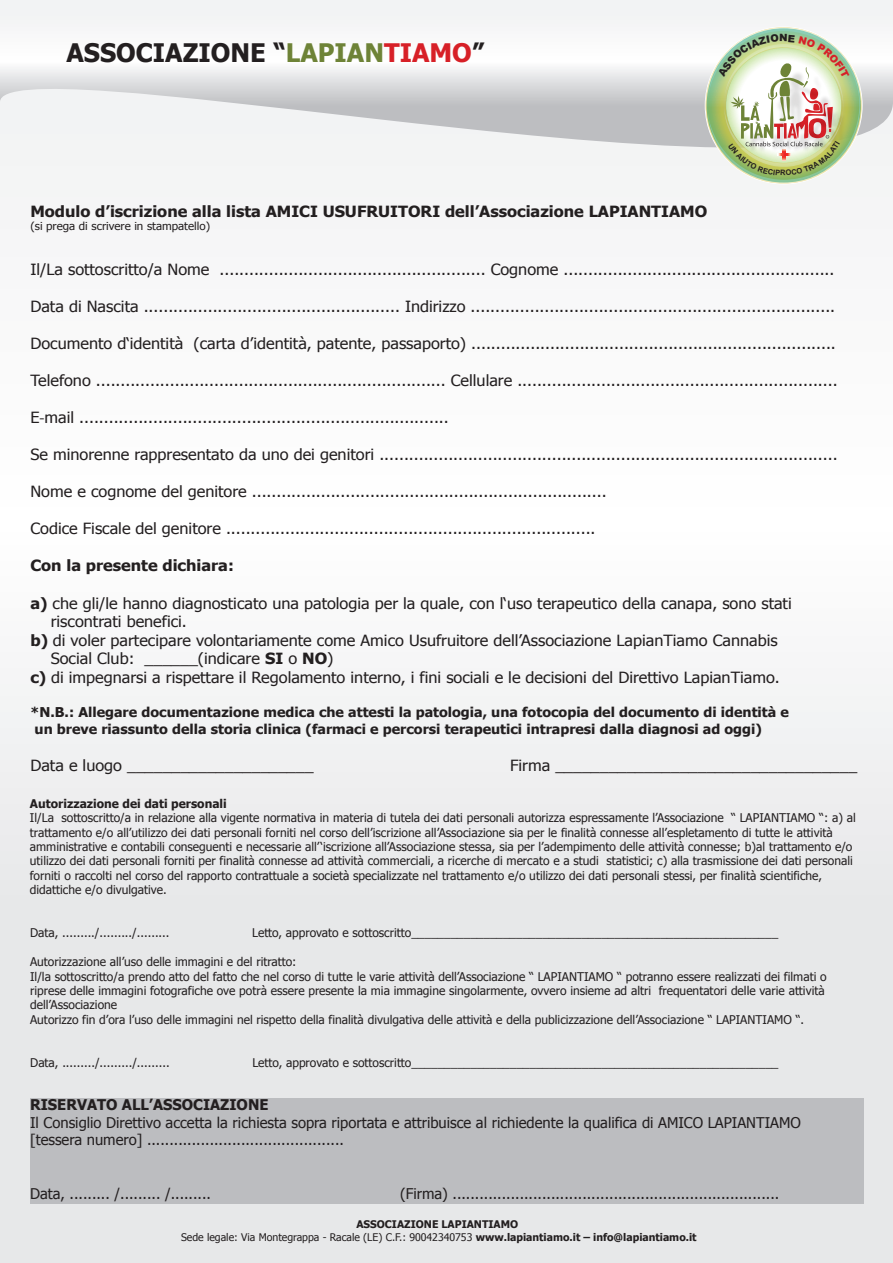
<style>
.page{position:relative;width:893px;height:1263px;background:#fff}
.page>*{position:absolute;margin:0;border:0;box-sizing:border-box;transform-origin:0 0}
.t1{font:700 25.5px "Tahoma";color:#231f20}
.t2{font:15.45px "Tahoma";color:#231f20;scale:1.05 1}
.t3{font:700 15.45px "Tahoma";color:#231f20;scale:1.05 1}
.t4{font:14.7px/17.7px "Tahoma";color:#231f20}
.t5{font:700 14.7px "Tahoma";color:#231f20}
.t6{font:700 13.5px/16.2px "Tahoma";color:#231f20;scale:1.05 1}
.t7{font:12px/14.4px "Tahoma";color:#231f20}
.t8{font:700 12px "Tahoma";color:#231f20}
.t9{font:10.95px "Tahoma";color:#231f20;scale:1.05 1}
.t10{font:700 10.5px/12.6px "Tahoma";color:#231f20;text-align:center}
.s1{color:#6e8337}
.s2{color:#d72027}
.s3{font-family:"Myriad Pro"}
.s4{font-weight:700}
.s5{font-weight:400}
</style>
<div class="page">
<div style="left:0;top:0;width:893px;height:1263px;background:linear-gradient(to right,#f2f2f3,#f2f2f3)"></div>
<div style="left:30px;top:1098px;width:834px;height:106px;background:#bcbdc0"></div>
<svg style="left:0;top:0;width:893px;height:174px"></svg>
<svg style="left:706px;top:27px;width:156px;height:157px"></svg>
<h1 class="t1" style="left:67px;top:34px;width:419px">ASSOCIAZIONE “<span class="s1">LAPIAN</span><span class="s2">TIAMO</span>”</h1>
<p class="t3" style="left:30px;top:201px;width:646px">Modulo d’iscrizione alla lista AMICI USUFRUITORI dell’Associazione LAPIANTIAMO</p>
<p class="t9" style="left:30px;top:219px;width:173px">(si prega di scrivere in stampatello)</p>
<p class="t2" style="left:30px;top:259px;width:767px">Il/La sottoscritto/a Nome ...................................................... Cognome .......................................................</p>
<p class="t2" style="left:30px;top:296px;width:768px">Data di Nascita .................................................... Indirizzo ..........................................................................</p>
<p class="t2" style="left:30px;top:333px;width:769px">Documento d‘identità (carta d’identità, patente, passaporto) ..........................................................................</p>
<p class="t2" style="left:30px;top:370px;width:770px">Telefono ....................................................................... Cellulare .................................................................</p>
<p class="t2" style="left:30px;top:407px;width:400px">E<span class="s3">‐</span>mail ...........................................................................</p>
<p class="t2" style="left:30px;top:444px;width:770px">Se minorenne rappresentato da uno dei genitori .............................................................................................</p>
<p class="t2" style="left:30px;top:481px;width:550px">Nome e cognome del genitore ........................................................................</p>
<p class="t2" style="left:30px;top:518px;width:540px">Codice Fiscale del genitore ...........................................................................</p>
<p class="t3" style="left:30px;top:555px;width:195px">Con la presente dichiara:</p>
<p class="t2" style="left:30px;top:592px;width:727px"><span class="s4">a)</span> che gli/le hanno diagnosticato una patologia per la quale, con l‘uso terapeutico della canapa, sono stati</p>
<p class="t2" style="left:51px;top:611px;width:131px">riscontrati benefici.</p>
<p class="t2" style="left:30px;top:630px;width:713px"><span class="s4">b)</span> di voler partecipare volontariamente come Amico Usufruitore dell’Associazione LapianTiamo Cannabis</p>
<p class="t2" style="left:51px;top:648px;width:271px">Social Club: ______(indicare <span class="s4">SI</span> o <span class="s4">NO</span>)</p>
<p class="t2" style="left:30px;top:667px;width:715px"><span class="s4">c)</span> di impegnarsi a rispettare il Regolamento interno, i fini sociali e le decisioni del Direttivo LapianTiamo.</p>
<p class="t6" style="left:35px;top:703px;width:720px;text-indent:-4px">*N.B.: Allegare documentazione medica che attesti la patologia, una fotocopia del documento di identità e un breve riassunto della storia clinica (farmaci e percorsi terapeutici intrapresi dalla diagnosi ad oggi)</p>
<p class="t2" style="left:30px;top:755px;width:271px">Data e luogo _____________________</p>
<p class="t2" style="left:510px;top:755px;width:332px">Firma __________________________________</p>
<p class="t8" style="left:30px;top:795px;width:198px">Autorizzazione dei dati personali</p>
<p class="t7" style="left:30px;top:810px;width:827px">Il/La sottoscritto/a in relazione alla vigente normativa in materia di tutela dei dati personali autorizza espressamente l’Associazione “ LAPIANTIAMO “: a) al trattamento e/o all’utilizzo dei dati personali forniti nel corso dell’iscrizione all’Associazione sia per le finalità connesse all’espletamento di tutte le attività amministrative e contabili conseguenti e necessarie all’‘iscrizione all’Associazione stessa, sia per l’adempimento delle attività connesse; b)al trattamento e/o utilizzo dei dati personali forniti per finalità connesse ad attività commerciali, a ricerche di mercato e a studi statistici; c) alla trasmissione dei dati personali forniti o raccolti nel corso del rapporto contrattuale a società specializzate nel trattamento e/o utilizzo dei dati personali stessi, per finalità scientifiche, didattiche e/o divulgative.</p>
<p class="t7" style="left:30px;top:925px;width:141px">Data, ........./........./.........</p>
<p class="t7" style="left:252px;top:925px;width:528px">Letto, approvato e sottoscritto________________________________________________________</p>
<p class="t7" style="left:30px;top:954px;width:798px">Autorizzazione all’uso delle immagini e del ritratto:<br>Il/la sottoscritto/a prendo atto del fatto che nel corso di tutte le varie attività dell’Associazione “ LAPIANTIAMO “ potranno essere realizzati dei filmati o riprese delle immagini fotografiche ove potrà essere presente la mia immagine singolarmente, ovvero insieme ad altri frequentatori delle varie attività dell’Associazione<br>Autorizzo fin d’ora l’uso delle immagini nel rispetto della finalità divulgativa delle attività e della publicizzazione dell’Associazione “ LAPIANTIAMO “.</p>
<p class="t7" style="left:30px;top:1055px;width:141px">Data, ........./........./.........</p>
<p class="t7" style="left:252px;top:1055px;width:528px">Letto, approvato e sottoscritto________________________________________________________</p>
<p class="t5" style="left:30px;top:1094px;width:240px">RISERVATO ALL’ASSOCIAZIONE</p>
<p class="t4" style="left:30px;top:1113px;width:772px">Il Consiglio Direttivo accetta la richiesta sopra riportata e attribuisce al richiedente la qualifica di AMICO LAPIANTIAMO [tessera numero] ............................................</p>
<p class="t4" style="left:30px;top:1183px;width:182px">Data, ......... /......... /.........</p>
<p class="t4" style="left:400px;top:1183px;width:381px">(Firma) .........................................................................</p>
<p class="t10" style="left:181px;top:1217px;width:517px">ASSOCIAZIONE LAPIANTIAMO<br><span class="s5">Sede legale: Via Montegrappa - Racale (LE) C.F.: 90042340753</span> www.lapiantiamo.it – info@lapiantiamo.it</p>
</div>
